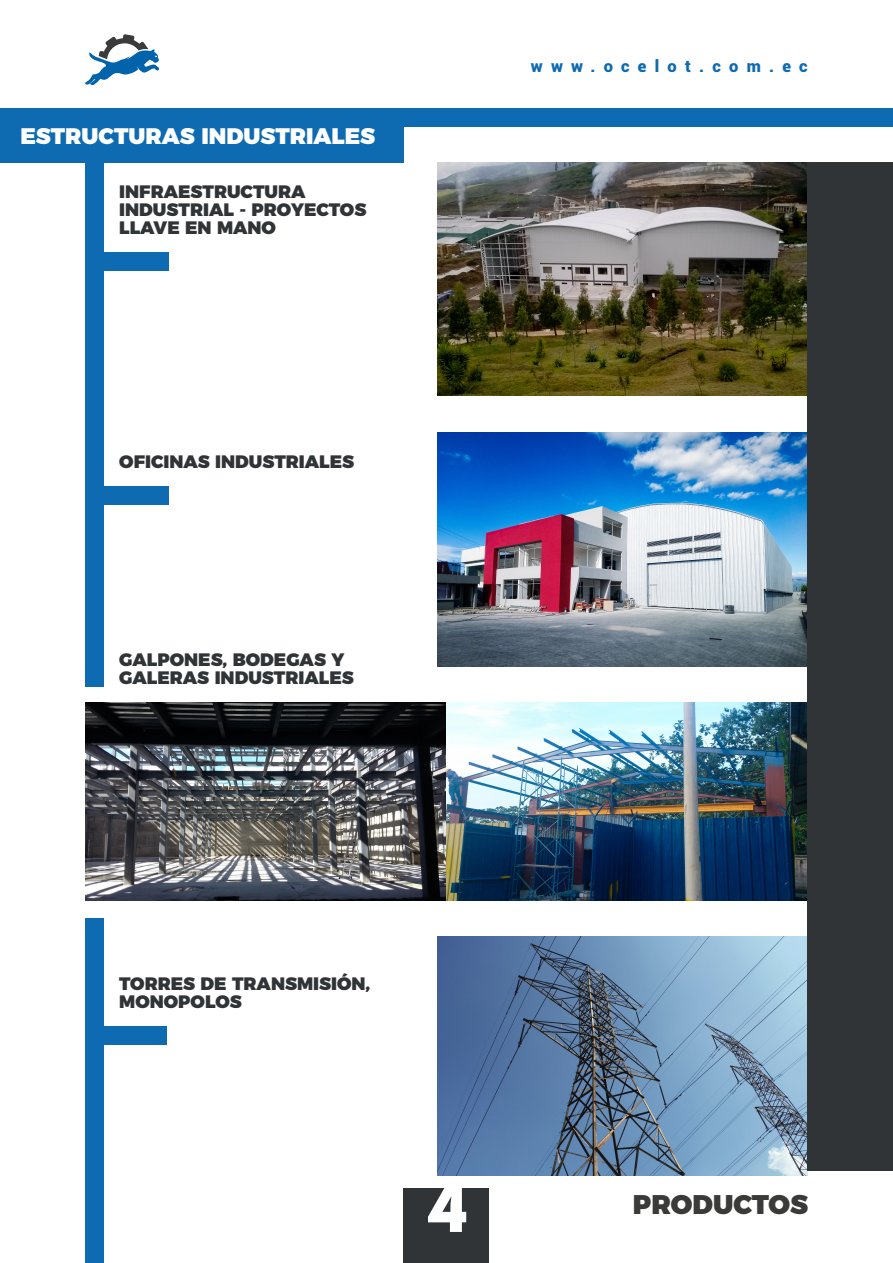
<style>
.page{position:relative;width:893px;height:1263px;background:#fff}
.page>*{position:absolute;margin:0;border:0;box-sizing:border-box;transform-origin:0 0}
.t1{font:72px "Intro";color:#fff}
.t2{font:900 27px "Montserrat";color:#3a3a39}
.t3{font:900 22.5px "Montserrat";color:#fff}
.t4{font:900 18px/18px "Montserrat";color:#303436}
.t5{font:900 16.5px "Roboto";letter-spacing:.5em;color:#0e6bb1}
</style>
<div class="page">
<svg style="left:85px;top:34px;width:74px;height:51px"></svg>
<div style="left:404px;top:1188px;width:85px;height:75px;background:#303436"></div>
<img style="left:437px;top:162px;width:371px;height:234px">
<img style="left:437px;top:936px;width:371px;height:239px">
<img style="left:85px;top:702px;width:723px;height:198px">
<img style="left:437px;top:432px;width:371px;height:234px">
<div style="left:87px;top:252px;width:82px;height:18px;background:#0e6bb1"></div>
<div style="left:85px;top:1026px;width:81px;height:18px;background:#0e6bb1"></div>
<div style="left:87px;top:486px;width:82px;height:18px;background:#0e6bb1"></div>
<div style="left:808px;top:162px;width:85px;height:1008px;background:#303436"></div>
<div style="left:0;top:108px;width:404px;height:54px;background:#0e6bb1"></div>
<div style="left:85px;top:155px;width:18px;height:532px;background:#0e6bb1"></div>
<div style="left:85px;top:918px;width:18px;height:345px;background:#0e6bb1"></div>
<div style="left:403px;top:108px;width:490px;height:18px;background:#0e6bb1"></div>
<p class="t3" style="left:20px;top:117px;width:356px">ESTRUCTURAS INDUSTRIALES</p>
<p class="t4" style="left:119px;top:181px;width:188px">INFRAESTRUCTURA</p>
<p class="t4" style="left:119px;top:199px;width:249px">INDUSTRIAL - PROYECTOS<br>LLAVE EN MANO</p>
<p class="t4" style="left:119px;top:451px;width:236px">OFICINAS INDUSTRIALES</p>
<p class="t4" style="left:119px;top:649px;width:236px">GALPONES, BODEGAS Y<br>GALERAS INDUSTRIALES</p>
<p class="t5" style="left:531px;top:54px;width:278px">www.ocelot.com.ec</p>
<p class="t4" style="left:119px;top:973px;width:252px">TORRES DE TRANSMISIÓN,<br>MONOPOLOS</p>
<h1 class="t1" style="left:426px;top:1163px;width:43px">4</h1>
<h2 class="t2" style="left:633px;top:1182px;width:177px">PRODUCTOS</h2>
</div>
